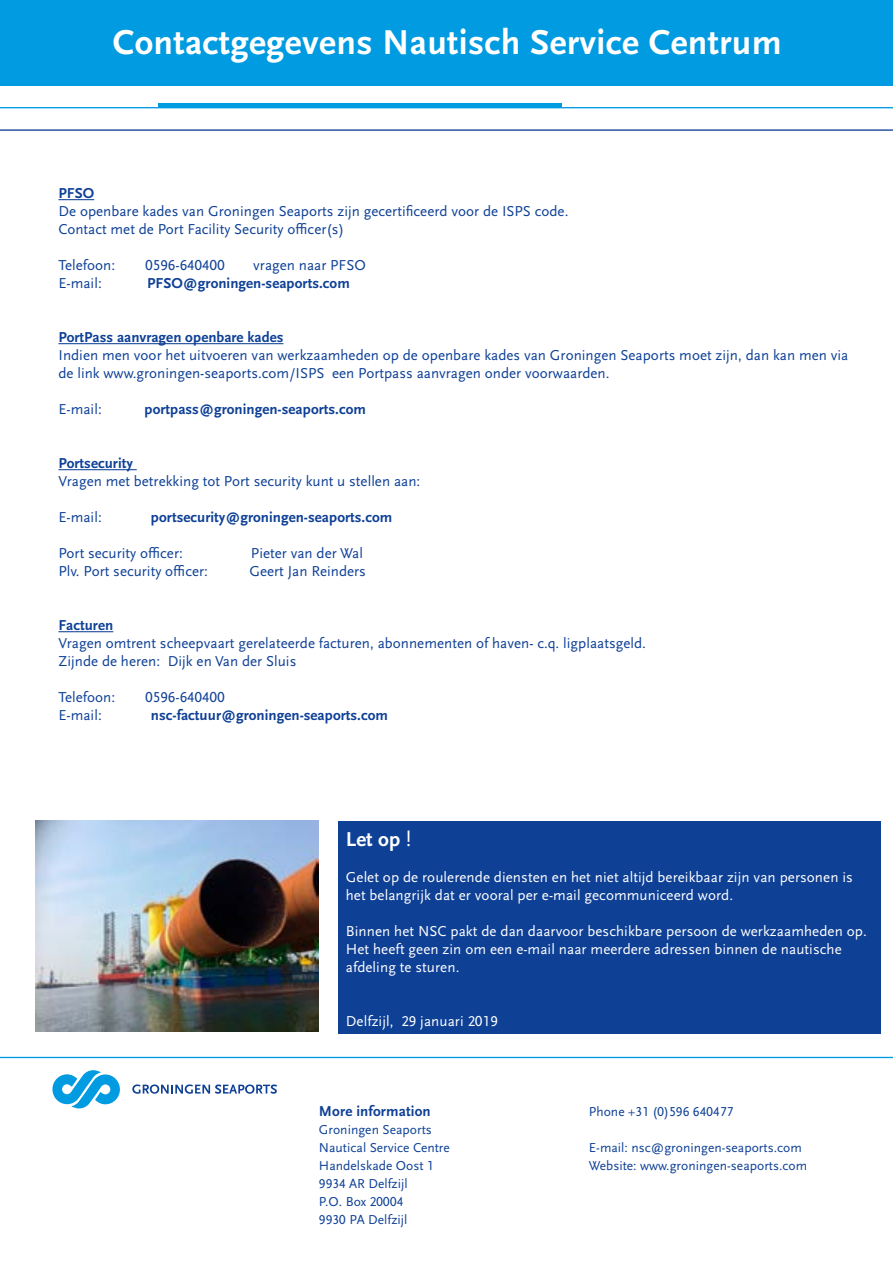
<style>
.page{position:relative;width:893px;height:1263px;background:#fff}
.page>*{position:absolute;margin:0;border:0;box-sizing:border-box;transform-origin:0 0}
.t1{font:700 36px "Scala Sans OT";letter-spacing:.01em;color:#fff}
.t2{font:700 21px "Scala Sans OT";color:#fff}
.t3{font:15px/18px "Scala Sans OT";color:#0e4096}
.t4{font:15px/18px "Scala Sans OT";letter-spacing:.005em;color:#fff}
.t5{font:700 15px "Scala Sans OT";color:#0e4096}
.t6{font:13.5px/18px "Scala Sans OT";color:#0e4096}
.s1{font-weight:400}
</style>
<div class="page">
<div style="left:0;top:0;width:893px;height:85px;background:#009be1"></div>
<hr style="left:0;top:107px;width:893px;height:1px;background:#009be1">
<div style="left:158px;top:103px;width:404px;height:5px;background:#009be1"></div>
<hr style="left:0;top:130px;width:893px;height:1px;background:#0e4096">
<div style="left:338px;top:821px;width:542px;height:212px;background:#0e4096"></div>
<hr style="left:58px;top:199px;width:36px;height:1px;background:#0e4096">
<hr style="left:58px;top:343px;width:225px;height:1px;background:#0e4096">
<hr style="left:58px;top:469px;width:79px;height:1px;background:#0e4096">
<hr style="left:58px;top:631px;width:55px;height:1px;background:#0e4096">
<svg style="left:52px;top:1070px;width:68px;height:38px"></svg>
<svg style="left:132px;top:1084px;width:145px;height:10px"></svg>
<hr style="left:0;top:1057px;width:893px;height:1px;background:#009be1">
<img style="left:35px;top:821px;width:284px;height:210px">
<h1 class="t1" style="left:113px;top:22px;width:670px">Contactgegevens Nautisch Service Centrum</h1>
<p class="t5" style="left:58px;top:185px;width:37px">PFSO</p>
<p class="t3" style="left:58px;top:202px;width:511px">De openbare kades van Groningen Seaports zijn gecertificeerd voor de ISPS code.<br>Contact met de Port Facility Security officer(s)</p>
<p class="t3" style="left:58px;top:256px;width:58px">Telefoon:</p>
<p class="t3" style="left:145px;top:256px;width:81px">0596-640400</p>
<p class="t3" style="left:253px;top:256px;width:114px">vragen naar PFSO</p>
<p class="t3" style="left:58px;top:274px;width:45px">E-mail:</p>
<p class="t5" style="left:147px;top:275px;width:204px">PFSO@groningen-seaports.com</p>
<p class="t5" style="left:58px;top:329px;width:226px">PortPass aanvragen openbare kades</p>
<p class="t3" style="left:58px;top:346px;width:791px">Indien men voor het uitvoeren van werkzaamheden op de openbare kades van Groningen Seaports moet zijn, dan kan men via de link www.groningen-seaports.com/ISPS een Portpass aanvragen onder voorwaarden.</p>
<p class="t3" style="left:58px;top:400px;width:45px">E-mail:</p>
<p class="t5" style="left:145px;top:401px;width:223px">portpass@groningen-seaports.com</p>
<p class="t5" style="left:58px;top:455px;width:76px">Portsecurity</p>
<p class="t3" style="left:58px;top:472px;width:363px">Vragen met betrekking tot Port security kunt u stellen aan:</p>
<p class="t3" style="left:58px;top:508px;width:45px">E-mail:</p>
<p class="t5" style="left:151px;top:509px;width:243px">portsecurity@groningen-seaports.com</p>
<p class="t3" style="left:58px;top:544px;width:126px">Port security officer:</p>
<p class="t3" style="left:251px;top:544px;width:113px">Pieter van der Wal</p>
<p class="t3" style="left:58px;top:562px;width:151px">Plv. Port security officer:</p>
<p class="t3" style="left:249px;top:562px;width:118px">Geert Jan Reinders</p>
<p class="t5" style="left:58px;top:617px;width:56px">Facturen</p>
<p class="t3" style="left:58px;top:634px;width:589px">Vragen omtrent scheepvaart gerelateerde facturen, abonnementen of haven- c.q. ligplaatsgeld.<br>Zijnde de heren: Dijk en Van der Sluis</p>
<p class="t3" style="left:58px;top:688px;width:58px">Telefoon:</p>
<p class="t3" style="left:145px;top:688px;width:81px">0596-640400</p>
<p class="t3" style="left:58px;top:706px;width:45px">E-mail:</p>
<p class="t5" style="left:151px;top:707px;width:239px">nsc-factuur@groningen-seaports.com</p>
<h2 class="t2" style="left:346px;top:827px;width:67px">Let op <span class="s1">!</span></h2>
<p class="t4" style="left:346px;top:868px;width:508px">Gelet op de roulerende diensten en het niet altijd bereikbaar zijn van personen is het belangrijk dat er vooral per e-mail gecommuniceerd word.</p>
<p class="t4" style="left:346px;top:922px;width:522px">Binnen het NSC pakt de dan daarvoor beschikbare persoon de werkzaamheden op.<br>Het heeft geen zin om een e-mail naar meerdere adressen binnen de nautische afdeling te sturen.</p>
<p class="t4" style="left:346px;top:1012px;width:154px">Delfzijl, 29 januari 2019</p>
<p class="t5" style="left:319px;top:1103px;width:113px">More information</p>
<p class="t6" style="left:319px;top:1121px;width:132px">Groningen Seaports<br>Nautical Service Centre<br>Handelskade Oost 1<br>9934 AR Delfzijl<br>P.O. Box 20004<br>9930 PA Delfzijl</p>
<p class="t6" style="left:589px;top:1103px;width:146px">Phone +31 (0)596 640477</p>
<p class="t6" style="left:589px;top:1139px;width:220px">E-mail: nsc@groningen-seaports.com<br>Website: www.groningen-seaports.com</p>
</div>
